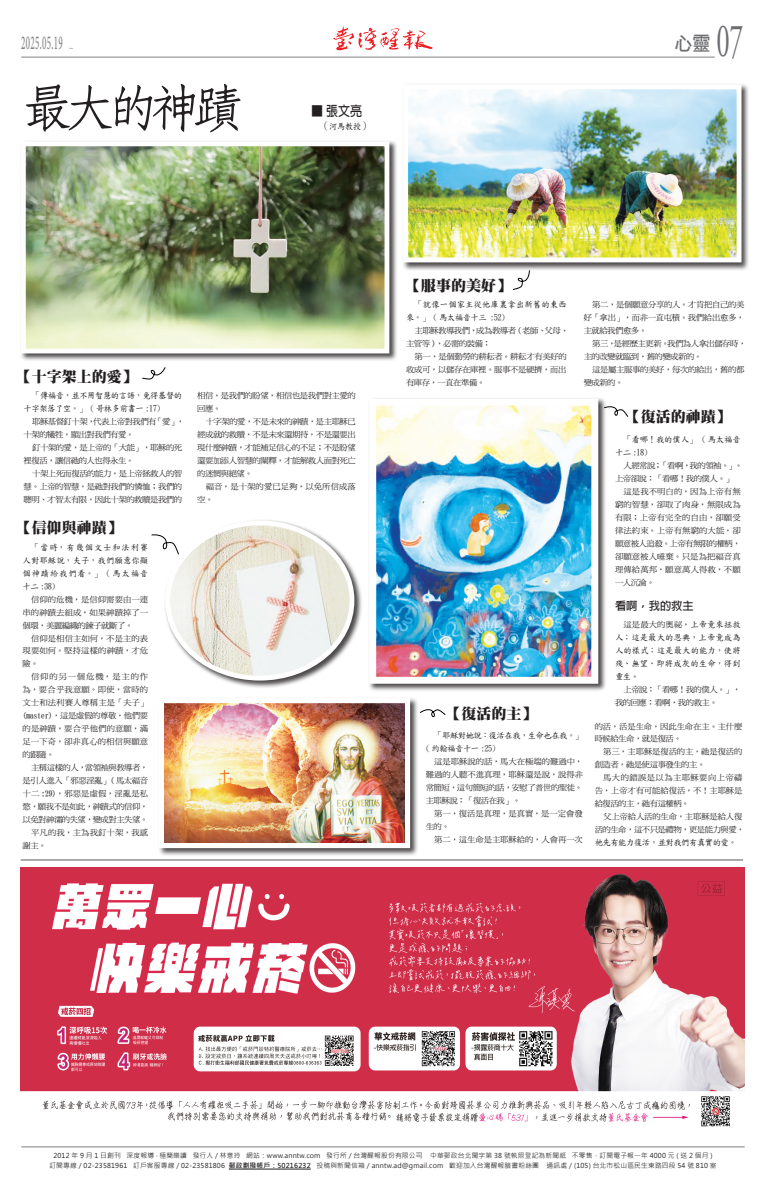
<style>
.page{position:relative;width:766px;height:1191px;background:#fff}
.page>*{position:absolute;margin:0;border:0;box-sizing:border-box;transform-origin:0 0}
.t1{font:500 51.3px "Han Wang Fang Song";letter-spacing:-.21em;color:#231f20;scale:1.05 1}
.t2{font:47.55px "Adobe Garamond Pro";color:#6c6d70;scale:.56 1}
.t3{font:27.67px "Adobe Arabic";letter-spacing:.025em;color:#808285;scale:.44 1}
.t4{font:19.5px "DF Hei Bd HK BF";color:#6c6d70;scale:.92 1}
.t5{font:15px "DF Ming W12 WIN BF";color:#231f20}
.t6{font:700 13.5px "Adobe Fan Heiti Std";color:#231f20;scale:.89 1}
.t7{font:700 11.25px "Adobe Fan Heiti Std";color:#231f20}
.t8{font:9px "DF Kai Shu SB Estd BF";color:#231f20;scale:.89 1}
.t9{font:8.62px/13px "DF Kai Shu SB Estd BF";letter-spacing:-.02em;color:#231f20;text-align:justify}
.t10{font:8.62px/13px "DF Kai Shu SB Estd BF";letter-spacing:-.06em;color:#231f20}
.t11{font:8.62px/13px "DF Kai Shu SB Estd BF";letter-spacing:.01em;color:#231f20}
.t12{font:8.18px/13px "DF Ming Md HK BF";letter-spacing:-.055em;color:#231f20;text-align:justify}
.t13{font:8.18px/13px "DF Ming Md HK BF";letter-spacing:-.01em;color:#231f20}
.t14{font:8.18px/13px "DF Ming Md HK BF";letter-spacing:-.02em;color:#231f20;text-align:right}
.t15{font:8.18px/13px "DF Ming Md HK BF";letter-spacing:.005em;color:#231f20}
.t16{font:8.18px "DF Ming Md HK BF";letter-spacing:.01em;color:#231f20}
.t17{font:8.18px/13px "DF Ming Md HK BF";letter-spacing:-.015em;color:#231f20}
.t18{font:8.18px/13px "DF Ming Md HK BF";letter-spacing:-.005em;color:#231f20}
.t19{font:6.75px/10.5px "Microsoft Jheng Hei";letter-spacing:.025em;color:#231f20;text-align:center}
.t20{font:800 4.35px "New Gothic";color:#808285}
.s1{font-size:10.5px}
.s2{font-family:"DF Kai Shu SB Estd BF"}
.s3{font-family:"DF Kai Shu SB Estd BF";font-size:8.62px}
.s4{font-family:"DF Ming Md HK BF";font-size:8.18px}
.s5{font-weight:700}
</style>
<div class="page">
<hr style="left:21px;top:1146px;width:723px;height:1px;background:#808285">
<hr style="left:21px;top:57px;width:693px;height:1px;background:#808285">
<svg style="left:333px;top:26px;width:99px;height:25px"></svg>
<hr style="left:229px;top:1168px;width:82px;height:1px;background:#231f20">
<div style="left:164px;top:519px;width:198px;height:169px;background:#231f20;opacity:.81"></div>
<img style="left:168px;top:523px;width:184px;height:155px">
<div style="left:165px;top:520px;width:189px;height:160px;border:5px solid #fff;border-radius:50%"></div>
<div style="left:402px;top:83px;width:347px;height:188px;background:#231f20;opacity:.81"></div>
<img style="left:409px;top:90px;width:326px;height:166px">
<div style="left:403px;top:84px;width:338px;height:178px;border:5px solid #fff"></div>
<div style="left:368px;top:397px;width:238px;height:294px;background:#231f20;opacity:.81"></div>
<img style="left:377px;top:407px;width:213px;height:269px">
<div style="left:369px;top:399px;width:229px;height:285px;border:7px solid #fff"></div>
<div style="left:158px;top:697px;width:260px;height:159px;background:#231f20;opacity:.81"></div>
<img style="left:165px;top:704px;width:239px;height:138px">
<div style="left:159px;top:698px;width:251px;height:150px;border:5px solid #fff"></div>
<div style="left:20px;top:140px;width:377px;height:221px;background:#231f20;opacity:.81"></div>
<img style="left:27px;top:147px;width:356px;height:200px">
<div style="left:21px;top:141px;width:368px;height:212px;border:5px solid #fff"></div>
<svg style="left:603px;top:406px;width:25px;height:11px"></svg>
<svg style="left:142px;top:367px;width:23px;height:12px"></svg>
<svg style="left:512px;top:270px;width:17px;height:20px"></svg>
<svg style="left:151px;top:534px;width:28px;height:20px"></svg>
<hr style="left:21px;top:859px;width:721px;height:1px;background:#57585a">
<img style="left:21px;top:867px;width:723px;height:260px">
<svg style="left:420px;top:709px;width:25px;height:9px"></svg>
<h3 class="t3" style="left:21px;top:24px;width:96px">2025.05.19</h3>
<p class="t20" style="left:69px;top:46px;width:6px">一</p>
<h1 class="t1" style="left:21px;top:81px;width:215px">最大的神蹟</h1>
<h3 class="t6" style="left:311px;top:103px;width:59px">￭ 張文亮</h3>
<p class="t8" style="left:320px;top:121px;width:58px"><span class="s1">（</span>河馬教授<span class="s1">）</span></p>
<h3 class="t4" style="left:674px;top:33px;width:41px">心靈</h3>
<h2 class="t2" style="left:716px;top:12px;width:49px">07</h2>
<h3 class="t5" style="left:17px;top:368px;width:121px"><span class="s2">【</span>十字架上的愛<span class="s2">】</span></h3>
<p class="t10" style="left:24px;top:389px;width:164px;text-indent:9px">「傳福音，並不用智慧的言語，免得基督的十字架落了空。」 ( 哥林多前書一 :17)</p>
<p class="t12" style="left:24px;top:415px;width:162px;text-indent:9px">耶穌基督釘十架，代表上帝對我們有「愛」，十架的犧牲，顯出對我們有愛。</p>
<p class="t12" style="left:24px;top:441px;width:160px;text-indent:9px">釘十架的愛，是上帝的「大能」，耶穌的死裡復活，讓信祂的人也得永生。</p>
<p class="t12" style="left:24px;top:467px;width:160px;text-indent:9px">十架上死而復活的能力，是上帝拯救人的智慧。上帝的智慧，是祂對我們的憐恤；我們的聰明、才智太有限，因此十架的救贖是我們的</p>
<h3 class="t5" style="left:17px;top:520px;width:106px">【信仰與神蹟】</h3>
<p class="t9" style="left:23px;top:540px;width:127px;text-indent:9px">「當時，有幾個文士和法利賽人對耶穌說，夫子，我們願意你顯個神蹟給我們看。」 ( 馬太福音十二 :38)</p>
<p class="t12" style="left:23px;top:592px;width:127px;text-indent:9px">信仰的危機，是信仰需要由一連串的神蹟去組成，如果神蹟掉了一個環，美麗編織的鍊子就斷了。</p>
<p class="t12" style="left:23px;top:631px;width:127px;text-indent:9px">信仰是相信主如何，不是主的表現要如何。堅持這樣的神蹟，才危險。</p>
<p class="t12" style="left:23px;top:670px;width:127px;text-indent:9px">信仰的另一個危機，是主的作為，要合乎我意願。即使，當時的文士和法利賽人尊稱主是「夫子」(master)，這是虛假的尊敬，他們要的是神蹟，要合乎他們的意願，滿足一下奇，卻非真心的相信與願意的跟隨。</p>
<p class="t12" style="left:31px;top:761px;width:119px">主稱這樣的人，當領袖與教導者，</p>
<p class="t12" style="left:23px;top:774px;width:127px">是引人進入「邪惡淫亂」( 馬太福音</p>
<p class="t16" style="left:23px;top:789px;width:127px">十二 :29)，邪惡是虛假，淫亂是私</p>
<p class="t12" style="left:23px;top:800px;width:127px">慾，願我不是如此，神蹟式的信仰，</p>
<p class="t12" style="left:23px;top:813px;width:127px">以免對神灀的失望，變成對主失望。</p>
<p class="t16" style="left:31px;top:828px;width:119px">平凡的我，主為我釘十架，我感</p>
<p class="t12" style="left:23px;top:839px;width:26px">謝主。</p>
<p class="t12" style="left:197px;top:389px;width:160px">相信，是我們的盼望，相信也是我們對主愛的回應。</p>
<p class="t12" style="left:197px;top:415px;width:160px;text-indent:9px">十字架的愛，不是未來的神蹟，是主耶穌已經成就的救贖，不是未來還期待，不是還要出現什麼神蹟，才能補足信心的不足；不是盼望還要加添人智慧的闡釋，才能解救人面對死亡的迷惘與絕望。</p>
<p class="t15" style="left:197px;top:480px;width:160px;text-indent:9px">福音，是十架的愛已足夠，以免所信成落空。</p>
<h3 class="t5" style="left:406px;top:277px;width:106px">【服事的美好】</h3>
<p class="t11" style="left:406px;top:298px;width:162px;text-indent:9px">「就像一個家主從他庫裏拿出新舊的東西來。」 ( 馬太福音十三 :52)</p>
<p class="t12" style="left:406px;top:324px;width:164px;text-indent:9px">主耶穌教導我們，成為教導者 ( 老師、父母、主管等 )，必需的裝備：</p>
<p class="t12" style="left:406px;top:350px;width:162px;text-indent:9px">第一，是個勤勞的耕耘者。耕耘才有美好的收成可，以儲存在庫裡。服事不是硬擠，而出有庫存，一直在準備。</p>
<p class="t12" style="left:583px;top:298px;width:162px;text-indent:9px">第二，是個願意分享的人。才肯把自己的美好「拿出」，而非一直屯積。我們給出愈多，主就給我們愈多。</p>
<p class="t12" style="left:583px;top:337px;width:164px;text-indent:9px">第三，是經歷主更新。我們為人拿出儲存時，主的改變就臨到，舊的變成新的。</p>
<p class="t12" style="left:583px;top:363px;width:162px;text-indent:9px">這是屬主服事的美好，每次的給出，舊的都變成新的。</p>
<h3 class="t5" style="left:446px;top:706px;width:91px"><span class="s2">【</span>復活的主<span class="s2">】</span></h3>
<p class="t10" style="left:425px;top:729px;width:159px;text-indent:9px">「耶穌對她說：復活在我，生命也在我。」( 約翰福音十一 :25)</p>
<p class="t12" style="left:425px;top:755px;width:159px;text-indent:9px">這是耶穌說的話，馬大在極端的難過中，難過的人聽不進真理，耶穌還是說，說得非常簡短，這句簡短的話，安慰了普世的聖徒。主耶穌說：「復活在我」。</p>
<p class="t18" style="left:425px;top:807px;width:159px;text-indent:9px">第一，復活是真理，是真實，是一定會發生的。</p>
<p class="t13" style="left:434px;top:833px;width:150px">第二，這生命是主耶穌給的，人會再一次</p>
<h3 class="t5" style="left:625px;top:409px;width:106px">【復活的神蹟<span class="s2">】</span></h3>
<p class="t9" style="left:615px;top:433px;width:127px;text-indent:9px">「看哪！我的僕人」 ( 馬太福音十二 :18)</p>
<p class="t12" style="left:615px;top:459px;width:129px;text-indent:9px">人經常說；「看啊，我的領袖。」。上帝卻說：「看哪！我的僕人。」</p>
<p class="t12" style="left:615px;top:485px;width:127px;text-indent:9px">這是我不明白的，因為上帝有無窮的智慧，卻取了肉身，無限成為有限；上帝有完全的自由，卻願受律法約束。上帝有無窮的大能，卻願意被人追殺。上帝有無限的權柄，卻願意被人唾棄。只是為把福音真理傳給萬邦，願意萬人得救，不願一人沉淪。</p>
<h3 class="t7" style="left:615px;top:599px;width:80px">看啊，我的救主</h3>
<p class="t15" style="left:623px;top:618px;width:119px">這是最大的奧祕，<span class="s3">上帝竟來拯救</span></p>
<p class="t9" style="left:615px;top:631px;width:127px">人；這是最大的恩典，上帝竟成為人的樣式；這是最大的能力，使將殘、無望、即將成灰的生命，得到重生<span class="s4">。</span></p>
<p class="t12" style="left:615px;top:683px;width:127px;text-indent:9px">上帝說：「看哪！我的僕人。」，我的回應：看啊，我的救主。</p>
<p class="t13" style="left:594px;top:719px;width:149px">的活，活是生命，因此生命在主。主什麼時候給生命，就是復活。</p>
<p class="t17" style="left:594px;top:745px;width:149px;text-indent:9px">第三，主耶穌是復活的主，祂是復活的創造者，祂是使這事發生的主。</p>
<p class="t12" style="left:594px;top:771px;width:149px;text-indent:9px">馬大的錯誤是以為主耶穌要向上帝禱告，上帝才有可能給復活，不！主耶穌是給復活的主，祂有這權柄。</p>
<p class="t14" style="left:594px;top:810px;width:151px">父上帝給人活的生命，主耶穌是給人復<br>活的生命，這不只是禮物，更是能力與愛，</p>
<p class="t10" style="left:594px;top:836px;width:144px">祂先有能力復活，並對我們有真實的愛。</p>
<p class="t19" style="left:49px;top:1150px;width:668px">2012 年 9 月 1 日創刊 深度報導 ‧ 極簡樂讀 發行人 / 林意玲 網站：www.anntw.com 發行所 / 台灣醒報股份有限公司 中華郵政台北聞字第 38 號執照登記為新聞紙 不零售，訂閱電子報一年 4000 元 ( 送 2 個月 )訂閱專線 / 02-23581961 訂戶客服專線 / 02-23581806 <span class="s5">郵政劃撥帳戶：50216232</span> 投稿與新聞信箱 / anntw.ad@gmail.com 歡迎加入台灣醒報臉書粉絲團 通訊處 / (105) 台北市松山區民生東路四段 54 號 810 室</p>
</div>
